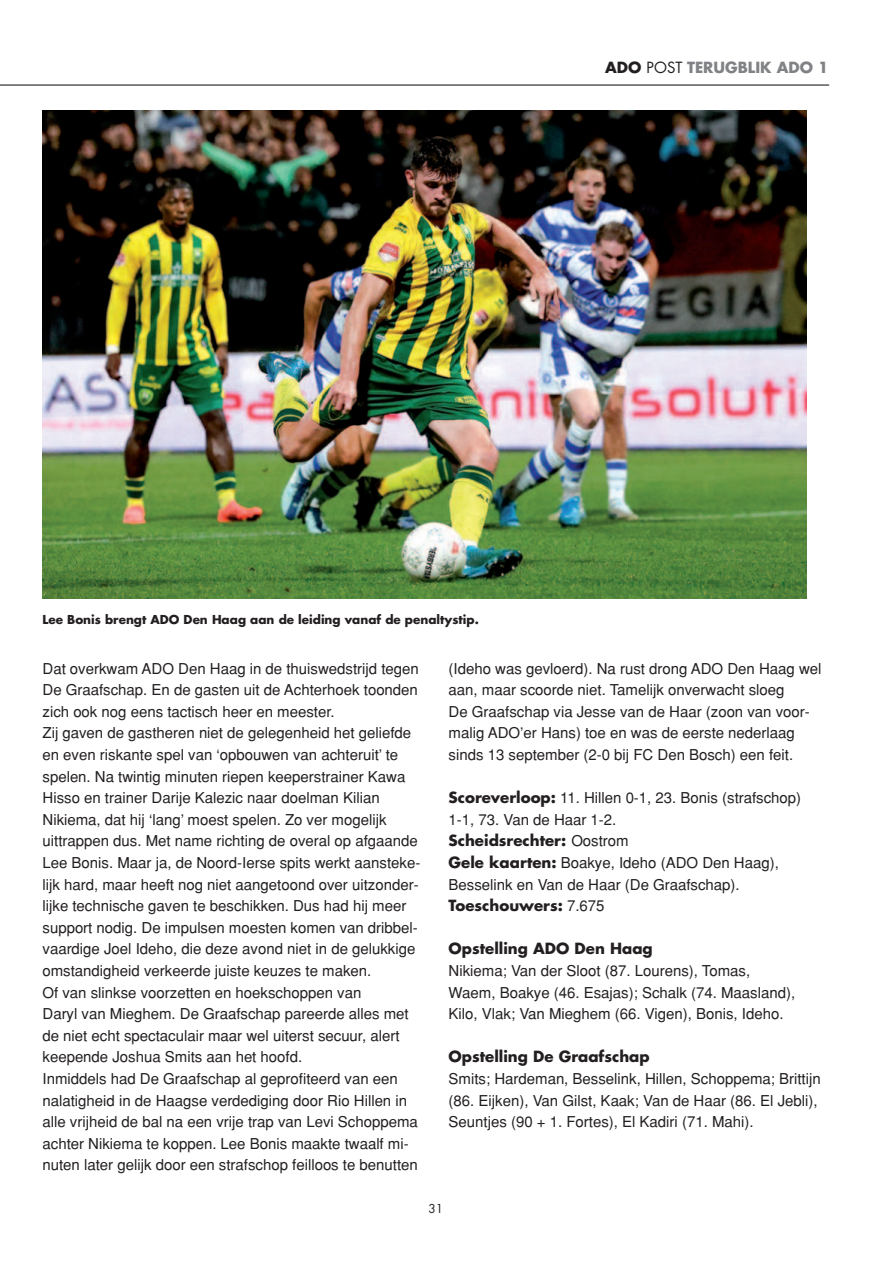
<style>
.page{position:relative;width:893px;height:1263px;background:#fff}
.page>*{position:absolute;margin:0;border:0;box-sizing:border-box;transform-origin:0 0}
.t1{font:15px/21.6px "Helvetica";color:#231f20}
.t2{font:700 15px "Futura";color:#231f20}
.t3{font:700 15px "Futura";color:#808285}
.t4{font:700 12px "Futura";color:#231f20}
.t5{font:12px "Futura";color:#231f20}
.s1{color:#231f20}
.s2{font-weight:400;color:#231f20}
.s3{font-family:"Futura";font-weight:700}
.s4{font-family:"Helvetica";font-weight:400}
</style>
<div class="page">
<hr style="left:0;top:84px;width:829px;height:2px;background:#231f20">
<img style="left:43px;top:111px;width:763px;height:487px">
<p class="t3" style="left:605px;top:61px;width:225px"><span class="s1">ADO</span> <span class="s2">POST</span> TERUGBLIK ADO 1</p>
<p class="t4" style="left:43px;top:614px;width:438px">Lee Bonis brengt ADO Den Haag aan de leiding vanaf de penaltystip.</p>
<p class="t1" style="left:43px;top:659px;width:379px">Dat overkwam ADO Den Haag in de thuiswedstrijd tegen De Graafschap. En de gasten uit de Achterhoek toonden zich ook nog eens tactisch heer en meester.<br>Zij gaven de gastheren niet de gelegenheid het geliefde en even riskante spel van ‘opbouwen van achteruit’ te spelen. Na twintig minuten riepen keeperstrainer Kawa Hisso en trainer Darije Kalezic naar doelman Kilian Nikiema, dat hij ‘lang’ moest spelen. Zo ver mogelijk uittrappen dus. Met name richting de overal op afgaande Lee Bonis. Maar ja, de Noord-Ierse spits werkt aansteke&shy;lijk hard, maar heeft nog niet aangetoond over uitzonder&shy;lijke technische gaven te beschikken. Dus had hij meer support nodig. De impulsen moesten komen van dribbel&shy;vaardige Joel Ideho, die deze avond niet in de gelukkige omstandigheid verkeerde juiste keuzes te maken.<br>Of van slinkse voorzetten en hoekschoppen van<br>Daryl van Mieghem. De Graafschap pareerde alles met de niet echt spectaculair maar wel uiterst secuur, alert keepende Joshua Smits aan het hoofd.<br>Inmiddels had De Graafschap al geprofiteerd van een nalatigheid in de Haagse verdediging door Rio Hillen in alle vrijheid de bal na een vrije trap van Levi Schoppema achter Nikiema te koppen. Lee Bonis maakte twaalf mi&shy;nuten later gelijk door een strafschop feilloos te benutten</p>
<p class="t1" style="left:449px;top:659px;width:374px">(Ideho was gevloerd). Na rust drong ADO Den Haag wel aan, maar scoorde niet. Tamelijk onverwacht sloeg<br>De Graafschap via Jesse van de Haar (zoon van voor&shy;malig ADO’er Hans) toe en was de eerste nederlaag sinds 13 september (2-0 bij FC Den Bosch) een feit.</p>
<p class="t1" style="left:449px;top:788px;width:354px"><span class="s3">Scoreverloop:</span> 11. Hillen 0-1, 23. Bonis (strafschop)<br>1-1, 73. Van de Haar 1-2.</p>
<p class="t2" style="left:449px;top:834px;width:182px">Scheidsrechter: <span class="s4">Oostrom</span></p>
<p class="t1" style="left:449px;top:853px;width:332px"><span class="s3">Gele kaarten:</span> Boakye, Ideho (ADO Den Haag),<br>Besselink en Van de Haar (De Graafschap).</p>
<p class="t2" style="left:449px;top:899px;width:157px">Toeschouwers: <span class="s4">7.675</span></p>
<p class="t2" style="left:449px;top:942px;width:206px">Opstelling ADO Den Haag</p>
<p class="t1" style="left:449px;top:961px;width:348px">Nikiema; Van der Sloot (87. Lourens), Tomas,<br>Waem, Boakye (46. Esajas); Schalk (74. Maasland),<br>Kilo, Vlak; Van Mieghem (66. Vigen), Bonis, Ideho.</p>
<p class="t2" style="left:449px;top:1050px;width:203px">Opstelling De Graafschap</p>
<p class="t1" style="left:449px;top:1069px;width:374px">Smits; Hardeman, Besselink, Hillen, Schoppema; Brittijn (86. Eijken), Van Gilst, Kaak; Van de Haar (86. El Jebli),<br>Seuntjes (90 + 1. Fortes), El Kadiri (71. Mahi).</p>
<p class="t5" style="left:428px;top:1201px;width:16px">31</p>
</div>
